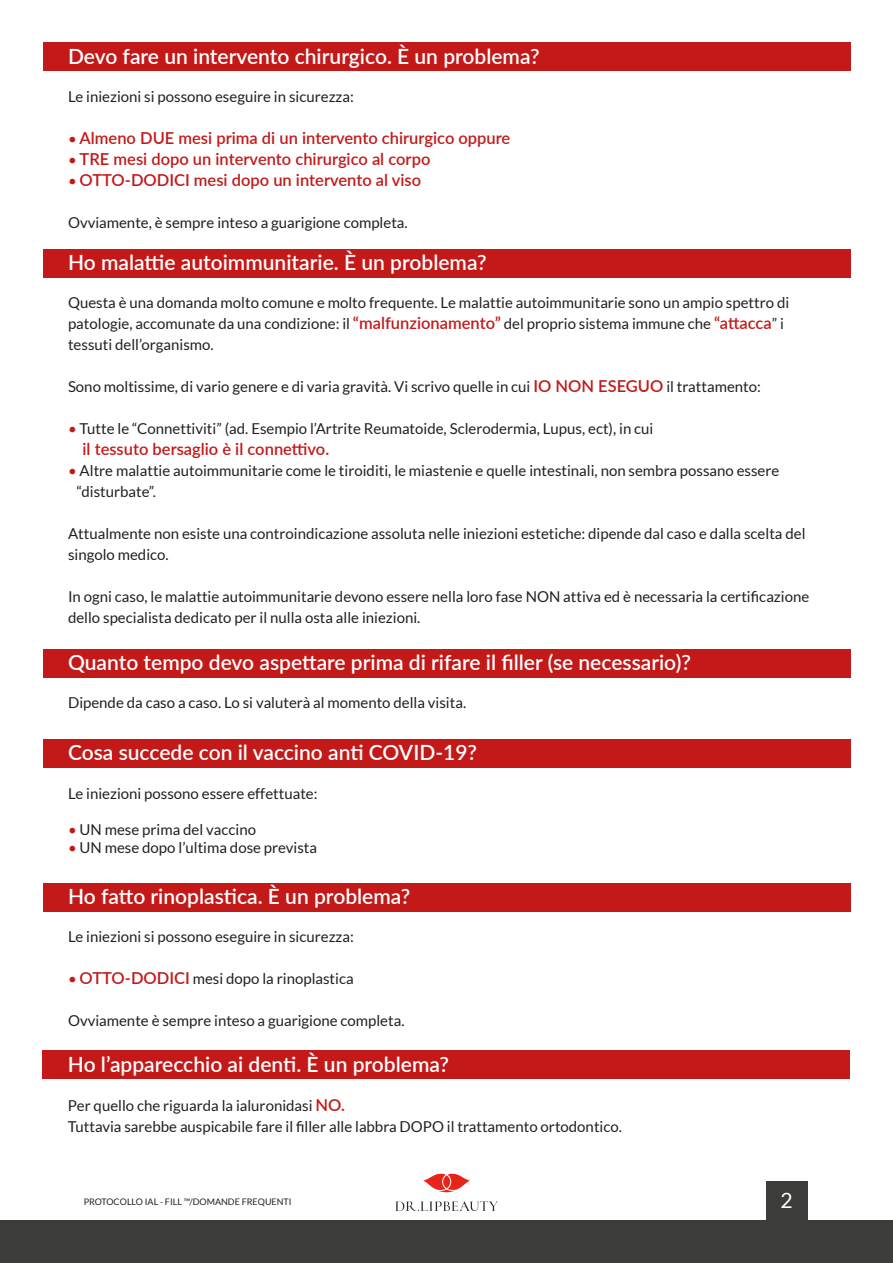
<style>
.page{position:relative;width:893px;height:1263px;background:#fff}
.page>*{position:absolute;margin:0;border:0;box-sizing:border-box;transform-origin:0 0}
.t1{font:600 21px "Lato";color:#fff}
.t2{font:21px "Lato";color:#fff}
.Stile_di_paragrafo_1{font:600 16.5px "Lato";color:#c31919}
.Stile_di_paragrafo_1-2{font:15px/21px "Lato";color:#231f20}
.t3{font:9px "Lato";color:#231f20}
.s1{font-weight:400;font-size:15px}
.s2{font-weight:600;font-size:16.5px;color:#c31919}
.s3{color:#c31919}
</style>
<div class="page">
<svg style="left:423px;top:1174px;width:47px;height:18px"></svg>
<svg style="left:395px;top:1201px;width:103px;height:10px"></svg>
<div style="left:0;top:1220px;width:893px;height:43px;background:#3c3c3b"></div>
<div style="left:766px;top:1181px;width:41px;height:40px;background:#3c3c3b"></div>
<div style="left:43px;top:249px;width:807px;height:29px;background:#c31919"></div>
<div style="left:43px;top:649px;width:807px;height:29px;background:#c31919"></div>
<div style="left:43px;top:43px;width:807px;height:28px;background:#c31919"></div>
<div style="left:43px;top:883px;width:807px;height:28px;background:#c31919"></div>
<div style="left:43px;top:1050px;width:807px;height:29px;background:#c31919"></div>
<div style="left:43px;top:739px;width:807px;height:29px;background:#c31919"></div>
<p class="t1" style="left:68px;top:41px;width:473px">Devo fare un intervento chirurgico. È un problema?</p>
<p class="Stile_di_paragrafo_1-2" style="left:68px;top:86px;width:287px">Le iniezioni si possono eseguire in sicurezza:</p>
<p class="Stile_di_paragrafo_1" style="left:68px;top:126px;width:444px"><span class="s1">•</span> Almeno DUE mesi prima di un intervento chirurgico oppure</p>
<p class="Stile_di_paragrafo_1" style="left:68px;top:147px;width:364px"><span class="s1">•</span> TRE mesi dopo un intervento chirurgico al corpo</p>
<p class="Stile_di_paragrafo_1" style="left:68px;top:168px;width:355px"><span class="s1">•</span> OTTO-DODICI mesi dopo un intervento al viso</p>
<p class="Stile_di_paragrafo_1-2" style="left:68px;top:212px;width:341px">Ovviamente, è sempre inteso a guarigione completa.</p>
<p class="t1" style="left:68px;top:247px;width:420px">Ho malattie autoimmunitarie. È un problema?</p>
<p class="Stile_di_paragrafo_1-2" style="left:68px;top:292px;width:723px">Questa è una domanda molto comune e molto frequente. Le malattie autoimmunitarie sono un ampio spettro di patologie, accomunate da una condizione: il <span class="s2">“malfunzionamento”</span> del proprio sistema immune che <span class="s2">“attacca</span>” i tessuti dell’organismo.</p>
<p class="Stile_di_paragrafo_1-2" style="left:68px;top:376px;width:694px">Sono moltissime, di vario genere e di varia gravità. Vi scrivo quelle in cui <span class="s2">IO NON ESEGUO</span> il trattamento:</p>
<p class="Stile_di_paragrafo_1-2" style="left:68px;top:418px;width:587px"><span class="s3">•</span> Tutte le “Connettiviti” (ad. Esempio l’Artrite Reumatoide, Sclerodermia, Lupus, ect), in cui</p>
<p class="Stile_di_paragrafo_1" style="left:83px;top:437px;width:248px">il tessuto bersaglio è il connettivo.</p>
<p class="Stile_di_paragrafo_1-2" style="left:68px;top:460px;width:713px"><span class="s3">•</span> Altre malattie autoimmunitarie come le tiroiditi, le miastenie e quelle intestinali, non sembra possano essere</p>
<p class="Stile_di_paragrafo_1-2" style="left:77px;top:481px;width:81px">“disturbate”.</p>
<p class="Stile_di_paragrafo_1-2" style="left:68px;top:523px;width:739px">Attualmente non esiste una controindicazione assoluta nelle iniezioni estetiche: dipende dal caso e dalla scelta del singolo medico.</p>
<p class="Stile_di_paragrafo_1-2" style="left:68px;top:586px;width:743px">In ogni caso, le malattie autoimmunitarie devono essere nella loro fase NON attiva ed è necessaria la certificazione dello specialista dedicato per il nulla osta alle iniezioni.</p>
<p class="t1" style="left:68px;top:647px;width:624px">Quanto tempo devo aspettare prima di rifare il filler (se necessario)?</p>
<p class="Stile_di_paragrafo_1-2" style="left:68px;top:692px;width:400px">Dipende da caso a caso. Lo si valuterà al momento della visita.</p>
<p class="t1" style="left:68px;top:737px;width:410px">Cosa succede con il vaccino anti COVID-19?</p>
<p class="Stile_di_paragrafo_1-2" style="left:68px;top:782px;width:251px">Le iniezioni possono essere effettuate:</p>
<p class="Stile_di_paragrafo_1-2" style="left:68px;top:818px;width:189px"><span class="s3">•</span> UN mese prima del vaccino</p>
<p class="Stile_di_paragrafo_1-2" style="left:68px;top:836px;width:251px"><span class="s3">•</span> UN mese dopo l’ultima dose prevista</p>
<p class="t1" style="left:68px;top:881px;width:344px">Ho fatto rinoplastica. È un problema?</p>
<p class="Stile_di_paragrafo_1-2" style="left:68px;top:926px;width:287px">Le iniezioni si possono eseguire in sicurezza:</p>
<p class="Stile_di_paragrafo_1-2" style="left:68px;top:968px;width:287px"><span class="s3">•</span> <span class="s2">OTTO-DODICI</span> mesi dopo la rinoplastica</p>
<p class="Stile_di_paragrafo_1-2" style="left:68px;top:1010px;width:338px">Ovviamente è sempre inteso a guarigione completa.</p>
<p class="t1" style="left:68px;top:1049px;width:383px">Ho l’apparecchio ai denti. È un problema?</p>
<p class="Stile_di_paragrafo_1-2" style="left:68px;top:1095px;width:279px">Per quello che riguarda la ialuronidasi <span class="s2">NO.</span></p>
<p class="Stile_di_paragrafo_1-2" style="left:68px;top:1116px;width:556px">Tuttavia sarebbe auspicabile fare il filler alle labbra DOPO il trattamento ortodontico.</p>
<p class="t3" style="left:84px;top:1197px;width:209px">PROTOCOLLO IAL - FILL ™/DOMANDE FREQUENTI</p>
<p class="t2" style="left:781px;top:1188px;width:14px">2</p>
</div>
